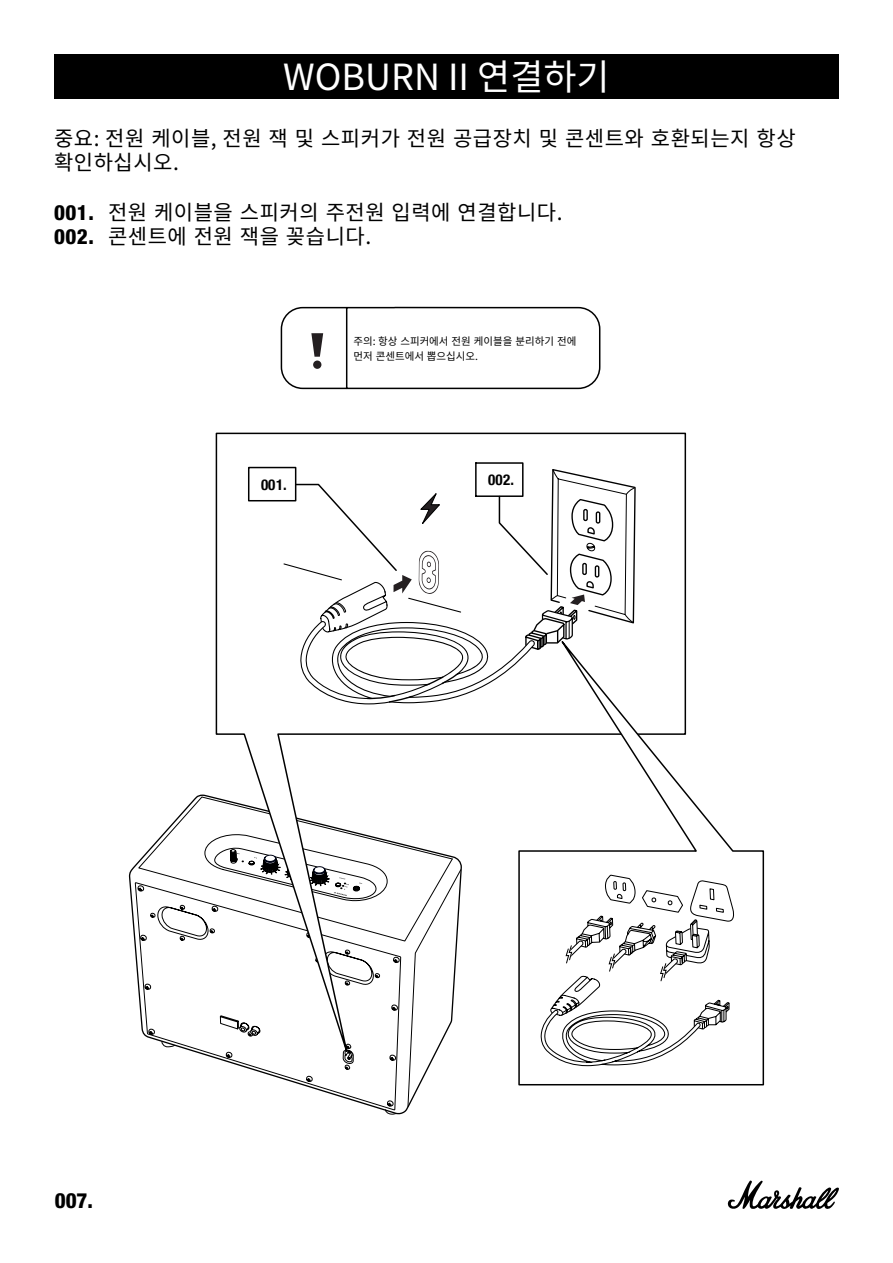
<style>
.page{position:relative;width:893px;height:1263px;background:#fff}
.page>*{position:absolute;margin:0;border:0;box-sizing:border-box;transform-origin:0 0}
.t1{font:36px "Noto Sans CJ Kkr";color:#fff}
.t2{font:21px/24px "Noto Sans CJ Kkr";letter-spacing:.025em;color:#000}
.t3{font:800 condensed 21px "Helvetica Neue LT Std";color:#000}
.t4{font:700 condensed 15px "Helvetica Neue";letter-spacing:.02em;color:#000}
.t5{font:10.5px/15px "Noto Sans CJ Kkr";color:#000}
.s1{font-family:"Helvetica Neue LT Std";font-weight:800;font-stretch:condensed}
</style>
<div class="page">
<svg style="left:727px;top:1180px;width:112px;height:29px"></svg>
<svg style="left:280px;top:306px;width:321px;height:84px"></svg>
<div style="left:313px;top:360px;width:8px;height:9px;background:#241f21;border-radius:50%"></div>
<div style="left:54px;top:54px;width:785px;height:44px;background:#000"></div>
<svg style="left:135px;top:882px;width:288px;height:233px"></svg>
<svg style="left:138px;top:886px;width:262px;height:220px"></svg>
<svg style="left:385px;top:1109px;width:12px;height:6px"></svg>
<svg style="left:150px;top:796px;width:65px;height:274px"></svg>
<svg style="left:215px;top:432px;width:472px;height:648px"></svg>
<div style="left:248px;top:467px;width:48px;height:34px;border:2px solid #000"></div>
<svg style="left:283px;top:461px;width:353px;height:243px"></svg>
<svg style="left:518px;top:620px;width:247px;height:466px"></svg>
<svg style="left:541px;top:835px;width:193px;height:232px"></svg>
<h1 class="t1" style="left:283px;top:57px;width:328px">WOBURN II 연결하기</h1>
<p class="t2" style="left:54px;top:126px;width:743px">중요: 전원 케이블, 전원 잭 및 스피커가 전원 공급장치 및 콘센트와 호환되는지 항상 확인하십시오.</p>
<p class="t2" style="left:54px;top:201px;width:510px"><span class="s1">001.</span> 전원 케이블을 스피커의 주전원 입력에 연결합니다.<br><span class="s1">002.</span> 콘센트에 전원 잭을 꽂습니다.</p>
<p class="t5" style="left:353px;top:333px;width:224px">주의: 항상 스피커에서 전원 케이블을 분리하기 전에 먼저 콘센트에서 뽑으십시오.</p>
<p class="t4" style="left:261px;top:472px;width:27px">001.</p>
<p class="t4" style="left:488px;top:468px;width:27px">002.</p>
<p class="t3" style="left:55px;top:1187px;width:40px">007.</p>
</div>
